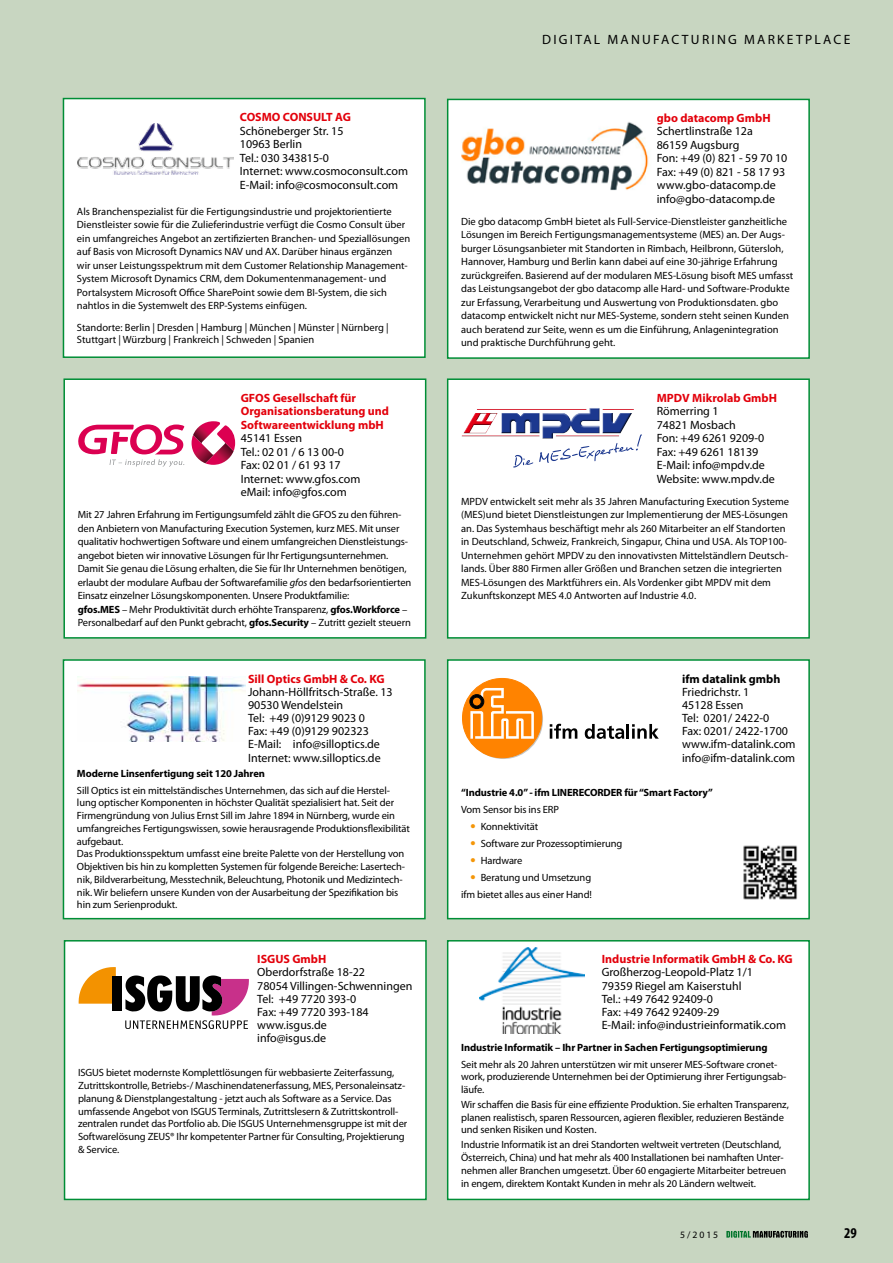
<style>
.page{position:relative;width:893px;height:1263px;background:#c8d6c1}
.page>*{position:absolute;margin:0;border:0;box-sizing:border-box;transform-origin:0 0}
.t1{font:700 condensed 15px "Myriad Pro";color:#000}
.t2{font:13.5px "Myriad Pro";letter-spacing:.17em;color:#000}
.t3{font:12px/13.2px "Myriad Pro";color:#000}
.t4{font:700 12px/13.5px "Myriad Pro";color:#e3000b}
.t5{font:700 12px "Myriad Pro";color:#000}
.t6{font:10.5px/13.5px "Myriad Pro";letter-spacing:-.01em;color:#000}
.t7{font:700 10.5px "Myriad Pro";letter-spacing:-.01em;color:#000}
.t8{font:9.75px "Myriad Pro";color:#000}
.s1{font-style:italic}
.s2{font-weight:700}
</style>
<div class="page">
<svg style="left:726px;top:1231px;width:82px;height:7px"></svg>
<div style="left:63px;top:99px;width:362px;height:258px;background:#fff"></div>
<div style="left:63px;top:98px;width:363px;height:260px;border:2px solid #008e36"></div>
<img style="left:77px;top:124px;width:157px;height:50px">
<div style="left:64px;top:379px;width:362px;height:259px;background:#fff"></div>
<div style="left:63px;top:378px;width:363px;height:261px;border:2px solid #008e36"></div>
<svg style="left:192px;top:421px;width:43px;height:44px"></svg>
<svg style="left:78px;top:424px;width:106px;height:43px"></svg>
<div style="left:448px;top:99px;width:361px;height:259px;background:#fff"></div>
<div style="left:447px;top:99px;width:363px;height:260px;border:2px solid #008e36"></div>
<img style="left:462px;top:122px;width:187px;height:69px">
<div style="left:448px;top:379px;width:361px;height:259px;background:#fff"></div>
<div style="left:447px;top:378px;width:363px;height:261px;border:2px solid #008e36"></div>
<hr style="left:462px;top:435px;width:78px;height:1px;background:#000">
<svg style="left:463px;top:408px;width:179px;height:60px"></svg>
<div style="left:63px;top:660px;width:362px;height:259px;background:#fff"></div>
<div style="left:63px;top:659px;width:363px;height:260px;border:2px solid #008e36"></div>
<img style="left:77px;top:676px;width:169px;height:66px">
<div style="left:448px;top:660px;width:361px;height:259px;background:#fff"></div>
<div style="left:447px;top:659px;width:363px;height:260px;border:2px solid #008e36"></div>
<div style="left:462px;top:678px;width:80px;height:80px;background:#ff8300;border-radius:50%"></div>
<div style="left:462px;top:678px;width:80px;height:80px;border:1px solid #ff8300;border-radius:50%"></div>
<svg style="left:469px;top:688px;width:65px;height:51px"></svg>
<svg style="left:550px;top:724px;width:27px;height:15px"></svg>
<svg style="left:585px;top:724px;width:74px;height:15px"></svg>
<img style="left:743px;top:845px;width:55px;height:55px">
<div style="left:448px;top:941px;width:361px;height:258px;background:#fff"></div>
<div style="left:447px;top:940px;width:363px;height:260px;border:2px solid #008e36"></div>
<img style="left:479px;top:948px;width:105px;height:85px">
<div style="left:65px;top:941px;width:361px;height:258px;background:#fff"></div>
<div style="left:64px;top:940px;width:363px;height:260px;border:2px solid #008e36"></div>
<svg style="left:79px;top:967px;width:37px;height:37px"></svg>
<div style="left:112px;top:976px;width:10px;height:35px;background:#000"></div>
<svg style="left:125px;top:975px;width:124px;height:54px"></svg>
<p class="t4" style="left:240px;top:110px;width:113px">COSMO CONSULT AG</p>
<p class="t3" style="left:240px;top:124px;width:170px">Schöneberger Str. 15<br>10963 Berlin<br>Tel.: 030 343815-0<br>Internet: www.cosmoconsult.com<br>E-Mail: info@cosmoconsult.com</p>
<p class="t6" style="left:77px;top:204px;width:335px">Als Branchenspezialist für die Fertigungsindustrie und projektorientierte Dienstleister sowie für die Zulieferindustrie verfügt die Cosmo Consult über ein umfangreiches Angebot an zertifizierten Branchen- und Speziallösungen auf Basis von Microsoft Dynamics NAV und AX. Darüber hinaus ergänzen<br>wir unser Leistungsspektrum mit dem Customer Relationship Management-System Microsoft Dynamics CRM, dem Dokumentenmanagement- und Portalsystem Microsoft Office SharePoint sowie dem BI-System, die sich nahtlos in die Systemwelt des ERP-Systems einfügen.</p>
<p class="t6" style="left:77px;top:322px;width:313px;line-height:12px">Standorte: Berlin | Dresden | Hamburg | München | Münster | Nürnberg |<br>Stuttgart | Würzburg | Frankreich | Schweden | Spanien</p>
<p class="t4" style="left:241px;top:390px;width:150px">GFOS Gesellschaft für<br>Organisationsberatung und<br>Softwareentwicklung mbH</p>
<p class="t3" style="left:241px;top:431px;width:121px">45141 Essen<br>Tel.: 02 01 / 6 13 00-0<br>Fax: 02 01 / 61 93 17<br>Internet: www.gfos.com eMail: info@gfos.com</p>
<p class="t6" style="left:78px;top:508px;width:335px">Mit 27 Jahren Erfahrung im Fertigungsumfeld zählt die GFOS zu den führen&shy;den Anbietern von Manufacturing Execution Systemen, kurz MES. Mit unser qualitativ hochwertigen Software und einem umfangreichen Dienstleistungs&shy;angebot bieten wir innovative Lösungen für Ihr Fertigungsunternehmen.<br>Damit Sie genau die Lösung erhalten, die Sie für Ihr Unternehmen benötigen, erlaubt der modulare Aufbau der Softwarefamilie <span class="s1">gfos</span> den bedarfsorientierten Einsatz einzelner Lösungskomponenten. Unsere Produktfamilie:<br><span class="s2">gfos.MES</span> – Mehr Produktivität durch erhöhte Transparenz, <span class="s2">gfos.Workforce</span> – Personalbedarf auf den Punkt gebracht, <span class="s2">gfos.Security</span> – Zutritt gezielt steuern</p>
<p class="t4" style="left:248px;top:671px;width:138px">Sill Optics GmbH &amp; Co. KG</p>
<p class="t3" style="left:248px;top:685px;width:146px">Johann-Höllfritsch-Straße. 13<br>90530 Wendelstein<br>Tel: +49 (0)9129 9023 0<br>Fax: +49 (0)9129 902323<br>E-Mail: info@silloptics.de<br>Internet: www.silloptics.de</p>
<p class="t7" style="left:77px;top:766px;width:190px">Moderne Linsenfertigung seit 120 Jahren</p>
<p class="t6" style="left:77px;top:783px;width:335px;line-height:12.8px">Sill Optics ist ein mittelständisches Unternehmen, das sich auf die Herstel&shy;lung optischer Komponenten in höchster Qualität spezialisiert hat. Seit der Firmengründung von Julius Ernst Sill im Jahre 1894 in Nürnberg, wurde ein umfangreiches Fertigungswissen, sowie herausragende Produktionsflexibilität aufgebaut.<br>Das Produktionsspektum umfasst eine breite Palette von der Herstellung von Objektiven bis hin zu kompletten Systemen für folgende Bereiche: Lasertech&shy;nik, Bildverarbeitung, Messtechnik, Beleuchtung, Photonik und Medizintech&shy;nik. Wir beliefern unsere Kunden von der Ausarbeitung der Spezifikation bis hin zum Serienprodukt.</p>
<p class="t4" style="left:257px;top:952px;width:71px">ISGUS GmbH</p>
<p class="t3" style="left:257px;top:965px;width:157px">Oberdorfstraße 18-22<br>78054 Villingen-Schwenningen<br>Tel: +49 7720 393-0<br>Fax: +49 7720 393-184 www.isgus.de<br>info@isgus.de</p>
<p class="t6" style="left:78px;top:1066px;width:331px;line-height:12.8px">ISGUS bietet modernste Komplettlösungen für webbasierte Zeiterfassung, Zutrittskontrolle, Betriebs-/ Maschinendatenerfassung, MES, Personaleinsatz&shy;planung &amp; Dienstplangestaltung - jetzt auch als Software as a Service. Das umfassende Angebot von ISGUS Terminals, Zutrittslesern &amp; Zutrittskontroll&shy;zentralen rundet das Portfolio ab. Die ISGUS Unternehmensgruppe ist mit der Softwarelösung ZEUS® Ihr kompetenter Partner für Consulting, Projektierung &amp; Service.</p>
<p class="t2" style="left:542px;top:31px;width:310px">DIGITAL MANUFACTURING MARKETPLACE</p>
<p class="t4" style="left:657px;top:111px;width:115px">gbo datacomp GmbH</p>
<p class="t3" style="left:657px;top:124px;width:132px">Schertlinstraße 12a<br>86159 Augsburg<br>Fon: +49 (0) 821 - 59 70 10<br>Fax: +49 (0) 821 - 58 17 93 www.gbo-datacomp.de info@gbo-datacomp.de</p>
<p class="t6" style="left:461px;top:214px;width:334px">Die gbo datacomp GmbH bietet als Full-Service-Dienstleister ganzheitliche Lösungen im Bereich Fertigungsmanagementsysteme (MES) an. Der Augs&shy;burger Lösungsanbieter mit Standorten in Rimbach, Heilbronn, Gütersloh, Hannover, Hamburg und Berlin kann dabei auf eine 30-jährige Erfahrung zurückgreifen. Basierend auf der modularen MES-Lösung bisoft MES umfasst das Leistungsangebot der gbo datacomp alle Hard- und Software-Produkte zur Erfassung, Verarbeitung und Auswertung von Produktionsdaten. gbo datacomp entwickelt nicht nur MES-Systeme, sondern steht seinen Kunden auch beratend zur Seite, wenn es um die Einführung, Anlagenintegration und praktische Durchführung geht.</p>
<p class="t4" style="left:657px;top:390px;width:122px">MPDV Mikrolab GmbH</p>
<p class="t3" style="left:657px;top:404px;width:120px">Römerring 1<br>74821 Mosbach<br>Fon: +49 6261 9209-0<br>Fax: +49 6261 18139<br>E-Mail: info@mpdv.de<br>Website: www.mpdv.de</p>
<p class="t6" style="left:461px;top:494px;width:329px">MPDV entwickelt seit mehr als 35 Jahren Manufacturing Execution Systeme (MES)und bietet Dienstleistungen zur Implementierung der MES-Lösungen an. Das Systemhaus beschäftigt mehr als 260 Mitarbeiter an elf Standorten in Deutschland, Schweiz, Frankreich, Singapur, China und USA. Als TOP100- Unternehmen gehört MPDV zu den innovativsten Mittelständlern Deutsch&shy;lands. Über 880 Firmen aller Größen und Branchen setzen die integrierten MES-Lösungen des Marktführers ein. Als Vordenker gibt MPDV mit dem Zukunftskonzept MES 4.0 Antworten auf Industrie 4.0.</p>
<p class="t5" style="left:682px;top:671px;width:100px">ifm datalink gmbh</p>
<p class="t3" style="left:682px;top:685px;width:115px">Friedrichstr. 1<br>45128 Essen<br>Tel: 0201/ 2422-0<br>Fax: 0201/ 2422-1700 www.ifm-datalink.com info@ifm-datalink.com</p>
<p class="t7" style="left:461px;top:785px;width:253px">“Industrie 4.0” - ifm LINERECORDER für “Smart Factory”</p>
<p class="t6" style="left:461px;top:802px;width:99px">Vom Sensor bis ins ERP</p>
<p class="t6" style="left:481px;top:819px;width:59px">Konnektivität</p>
<p class="t6" style="left:481px;top:836px;width:143px">Software zur Prozessoptimierung</p>
<p class="t6" style="left:481px;top:853px;width:43px">Hardware</p>
<p class="t6" style="left:481px;top:870px;width:112px">Beratung und Umsetzung</p>
<p class="t6" style="left:461px;top:887px;width:132px">ifm bietet alles aus einer Hand!</p>
<p class="t4" style="left:602px;top:952px;width:193px">Industrie Informatik GmbH &amp; Co. KG</p>
<p class="t3" style="left:602px;top:965px;width:186px">Großherzog-Leopold-Platz 1/1<br>79359 Riegel am Kaiserstuhl<br>Tel.: +49 7642 92409-0<br>Fax: +49 7642 92409-29<br>E-Mail: info@industrieinformatik.com</p>
<p class="t7" style="left:461px;top:1040px;width:308px">Industrie Informatik – Ihr Partner in Sachen Fertigungsoptimierung</p>
<p class="t6" style="left:461px;top:1057px;width:327px;line-height:12.8px">Seit mehr als 20 Jahren unterstützen wir mit unserer MES-Software cronet&shy;work, produzierende Unternehmen bei der Optimierung ihrer Fertigungsab&shy;läufe.</p>
<p class="t6" style="left:461px;top:1098px;width:329px;line-height:12.8px">Wir schaffen die Basis für eine effiziente Produktion. Sie erhalten Transparenz, planen realistisch, sparen Ressourcen, agieren flexibler, reduzieren Bestände und senken Risiken und Kosten.</p>
<p class="t6" style="left:461px;top:1138px;width:327px;line-height:12.8px">Industrie Informatik ist an drei Standorten weltweit vertreten (Deutschland, Österreich, China) und hat mehr als 400 Installationen bei namhaften Unter&shy;nehmen aller Branchen umgesetzt. Über 60 engagierte Mitarbeiter betreuen in engem, direktem Kontakt Kunden in mehr als 20 Ländern weltweit.</p>
<p class="t8" style="left:680px;top:1228px;width:40px">5/2015</p>
<h1 class="t1" style="left:844px;top:1223px;width:14px">29</h1>
</div>
